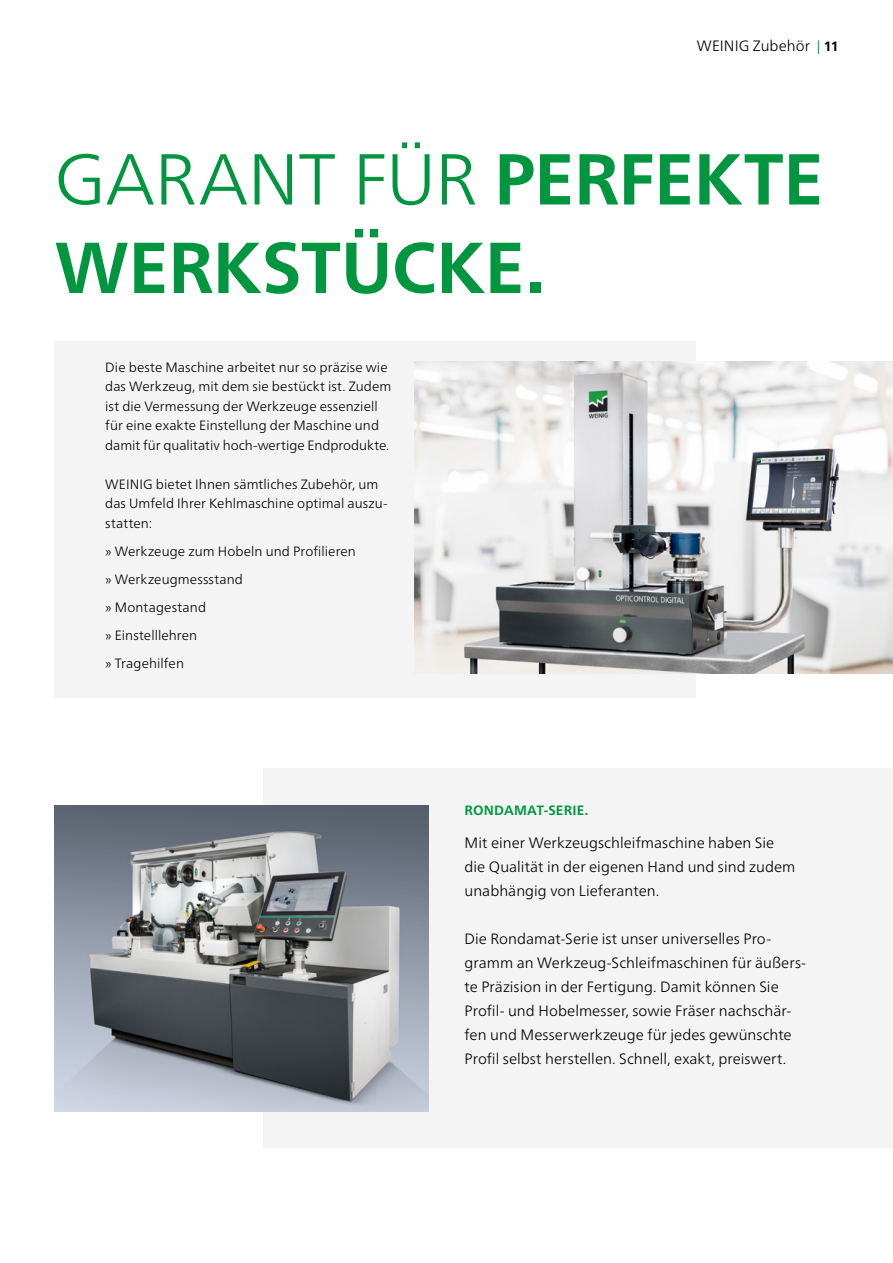
<style>
.page{position:relative;width:893px;height:1263px;background:#fff}
.page>*{position:absolute;margin:0;border:0;box-sizing:border-box;transform-origin:0 0}
.t1{font:700 72px/88.5px "Frutiger Neue LT Pro";letter-spacing:-.01em;color:#00963f}
.t2{font:300 15px/24px "Frutiger Neue LT Pro";letter-spacing:.005em;color:#000}
.t3{font:300 13.5px/19.5px "Frutiger Neue LT Pro";letter-spacing:.005em;color:#000}
.t4{font:700 13.5px "Frutiger Neue LT Pro";letter-spacing:.015em;color:#00963f}
.t5{font:700 13.5px "Frutiger Neue LT Pro";color:#000}
.s1{font-weight:400;color:#00963f}
.s2{font-weight:300}
</style>
<div class="page">
<div style="left:264px;top:768px;width:629px;height:380px;background:#f4f4f5"></div>
<div style="left:54px;top:341px;width:641px;height:356px;background:#f4f4f5"></div>
<img style="left:415px;top:361px;width:478px;height:313px">
<img style="left:54px;top:805px;width:374px;height:306px">
<p class="t2" style="left:697px;top:34px;width:115px">WEINIG Zubehör</p>
<p class="t5" style="left:817px;top:39px;width:24px"><span class="s1">|</span> 11</p>
<h1 class="t1" style="left:54px;top:135px;width:771px"><span class="s2">GARANT FÜR</span> PERFEKTE<br>WERKSTÜCKE.</h1>
<p class="t3" style="left:105px;top:357px;width:288px">Die beste Maschine arbeitet nur so präzise wie das Werkzeug, mit dem sie bestückt ist. Zudem ist die Vermessung der Werkzeuge essenziell für eine exakte Einstellung der Maschine und damit für qualitativ hoch-wertige Endprodukte.</p>
<p class="t3" style="left:105px;top:474px;width:284px">WEINIG bietet Ihnen sämtliches Zubehör, um das Umfeld Ihrer Kehlmaschine optimal auszu&shy;statten:</p>
<p class="t3" style="left:105px;top:537px;width:252px;line-height:28px">» Werkzeuge zum Hobeln und Profilieren » Werkzeugmessstand<br>» Montagestand<br>» Einstelllehren<br>» Tragehilfen</p>
<p class="t4" style="left:465px;top:803px;width:125px">RONDAMAT-SERIE.</p>
<p class="t2" style="left:465px;top:830px;width:332px">Mit einer Werkzeugschleifmaschine haben Sie die Qualität in der eigenen Hand und sind zudem unabhängig von Lieferanten.</p>
<p class="t2" style="left:465px;top:926px;width:343px">Die Rondamat-Serie ist unser universelles Pro&shy;gramm an Werkzeug-Schleifmaschinen für äußers&shy;te Präzision in der Fertigung. Damit können Sie Profil- und Hobelmesser, sowie Fräser nachschär&shy;fen und Messerwerkzeuge für jedes gewünschte Profil selbst herstellen. Schnell, exakt, preiswert.</p>
</div>
